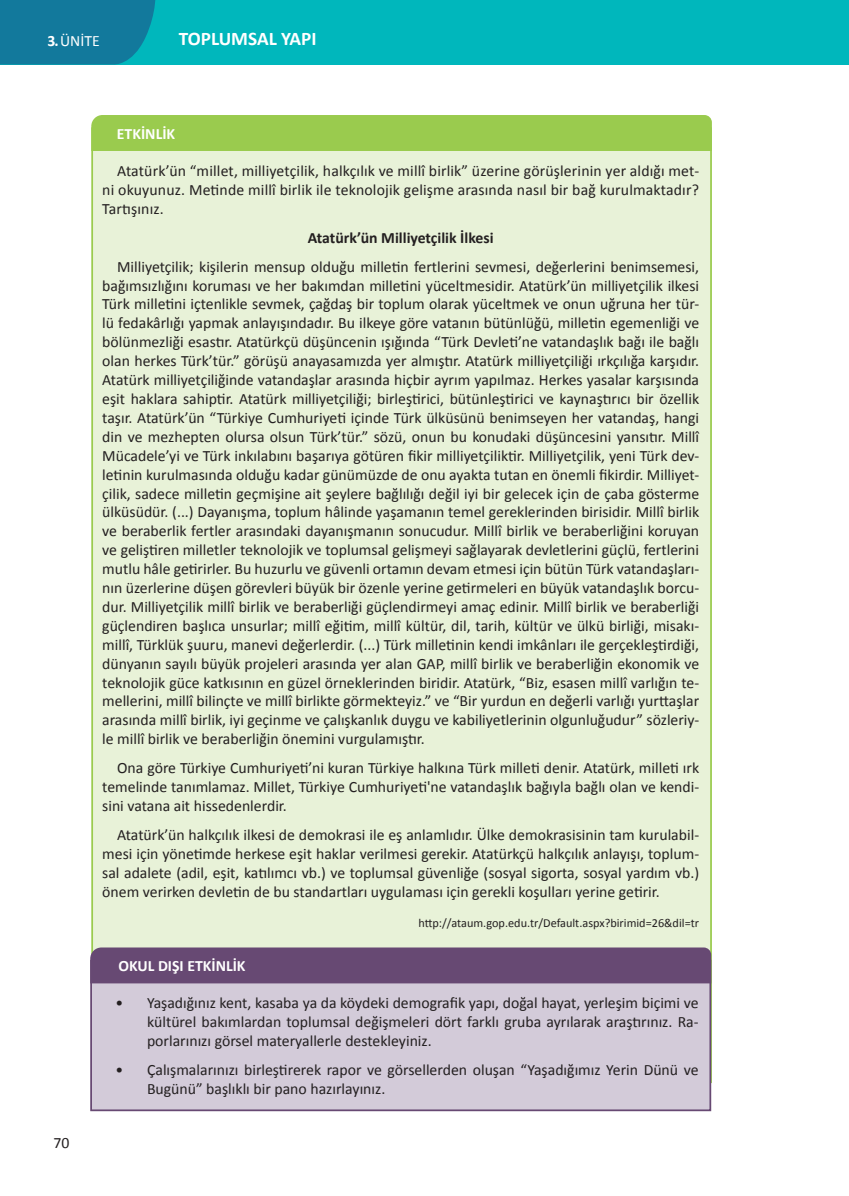
<style>
.page{position:relative;width:849px;height:1196px;background:#fff}
.page>*{position:absolute;margin:0;border:0;box-sizing:border-box;transform-origin:0 0}
.t1{font:700 19.25px "Calibri";color:#fff}
.t2{font:15.75px/18.9px "Calibri";color:#231f20;text-align:justify}
.t3{font:700 15.75px "Calibri";color:#231f20}
.t4{font:700 15.75px "Calibri";color:#fff}
.t5{font:15.75px "Calibri";color:#fff}
.t6{font:12.25px "Calibri";color:#231f20}
.s1{font-weight:700}
</style>
<div class="page">
<div style="left:0;top:0;width:848px;height:64px;background:#00b7bc"></div>
<svg style="left:0;top:0;width:157px;height:65px;background:#107e9e"></svg>
<div style="left:91px;top:127px;width:620px;height:956px;background:#e8f2d8;border:2px solid #9acb4e"></div>
<div style="left:91px;top:115px;width:620px;height:36px;background:#9acb4e"></div>
<div style="left:90px;top:959px;width:621px;height:152px;background:#d3cbd9;border:2px solid #674973"></div>
<div style="left:90px;top:947px;width:621px;height:36px;background:#674973"></div>
<p class="t5" style="left:48px;top:29px;width:54px"><span class="s1">3.</span> ÜNİTE</p>
<p class="t1" style="left:179px;top:25px;width:139px">TOPLUMSAL YAPI</p>
<p class="t2" style="left:53px;top:1133px;width:17px">70</p>
<p class="t4" style="left:117px;top:122px;width:60px">ETKİNLİK</p>
<p class="t2" style="left:102px;top:161px;width:598px;text-indent:15px">Atatürk’ün “millet, milliyetçilik, halkçılık ve millî birlik” üzerine görüşlerinin yer aldığı met&shy;ni okuyunuz. Metinde millî birlik ile teknolojik gelişme arasında nasıl bir bağ kurulmaktadır?<br>Tartışınız.</p>
<p class="t3" style="left:308px;top:226px;width:187px">Atatürk’ün Milliyetçilik İlkesi</p>
<p class="t2" style="left:102px;top:256px;width:598px;text-indent:15px">Milliyetçilik; kişilerin mensup olduğu milletin fertlerini sevmesi, değerlerini benimsemesi, bağımsızlığını koruması ve her bakımdan milletini yüceltmesidir. Atatürk’ün milliyetçilik ilkesi Türk milletini içtenlikle sevmek, çağdaş bir toplum olarak yüceltmek ve onun uğruna her tür&shy;lü fedakârlığı yapmak anlayışındadır. Bu ilkeye göre vatanın bütünlüğü, milletin egemenliği ve bölünmezliği esastır. Atatürkçü düşüncenin ışığında “Türk Devleti’ne vatandaşlık bağı ile bağlı olan herkes Türk’tür.” görüşü anayasamızda yer almıştır. Atatürk milliyetçiliği ırkçılığa karşıdır.<br>Atatürk milliyetçiliğinde vatandaşlar arasında hiçbir ayrım yapılmaz. Herkes yasalar karşısında eşit haklara sahiptir. Atatürk milliyetçiliği; birleştirici, bütünleştirici ve kaynaştırıcı bir özellik taşır. Atatürk’ün “Türkiye Cumhuriyeti içinde Türk ülküsünü benimseyen her vatandaş, hangi din ve mezhepten olursa olsun Türk’tür.” sözü, onun bu konudaki düşüncesini yansıtır. Millî Mücadele’yi ve Türk inkılabını başarıya götüren fikir milliyetçiliktir. Milliyetçilik, yeni Türk dev&shy;letinin kurulmasında olduğu kadar günümüzde de onu ayakta tutan en önemli fikirdir. Milliyet&shy;çilik, sadece milletin geçmişine ait şeylere bağlılığı değil iyi bir gelecek için de çaba gösterme ülküsüdür. (...) Dayanışma, toplum hâlinde yaşamanın temel gereklerinden birisidir. Millî birlik ve beraberlik fertler arasındaki dayanışmanın sonucudur. Millî birlik ve beraberliğini koruyan ve geliştiren milletler teknolojik ve toplumsal gelişmeyi sağlayarak devletlerini güçlü, fertlerini mutlu hâle getirirler. Bu huzurlu ve güvenli ortamın devam etmesi için bütün Türk vatandaşları&shy;nın üzerlerine düşen görevleri büyük bir özenle yerine getirmeleri en büyük vatandaşlık borcu&shy;dur. Milliyetçilik millî birlik ve beraberliği güçlendirmeyi amaç edinir. Millî birlik ve beraberliği güçlendiren başlıca unsurlar; millî eğitim, millî kültür, dil, tarih, kültür ve ülkü birliği, misakı&shy;millî, Türklük şuuru, manevi değerlerdir. (...) Türk milletinin kendi imkânları ile gerçekleştirdiği, dünyanın sayılı büyük projeleri arasında yer alan GAP, millî birlik ve beraberliğin ekonomik ve teknolojik güce katkısının en güzel örneklerinden biridir. Atatürk, “Biz, esasen millî varlığın te&shy;mellerini, millî bilinçte ve millî birlikte görmekteyiz.” ve “Bir yurdun en değerli varlığı yurttaşlar arasında millî birlik, iyi geçinme ve çalışkanlık duygu ve kabiliyetlerinin olgunluğudur” sözleriy&shy;le millî birlik ve beraberliğin önemini vurgulamıştır.</p>
<p class="t2" style="left:102px;top:758px;width:598px;text-indent:15px">Ona göre Türkiye Cumhuriyeti’ni kuran Türkiye halkına Türk milleti denir. Atatürk, milleti ırk temelinde tanımlamaz. Millet, Türkiye Cumhuriyeti'ne vatandaşlık bağıyla bağlı olan ve kendi&shy;sini vatana ait hissedenlerdir.</p>
<p class="t2" style="left:102px;top:824px;width:598px;text-indent:15px">Atatürk’ün halkçılık ilkesi de demokrasi ile eş anlamlıdır. Ülke demokrasisinin tam kurulabil&shy;mesi için yönetimde herkese eşit haklar verilmesi gerekir. Atatürkçü halkçılık anlayışı, toplum&shy;sal adalete (adil, eşit, katılımcı vb.) ve toplumsal güvenliğe (sosyal sigorta, sosyal yardım vb.) önem verirken devletin de bu standartları uygulaması için gerekli koşulları yerine getirir.</p>
<p class="t6" style="left:418px;top:915px;width:282px">http://ataum.gop.edu.tr/Default.aspx?birimid=26&amp;dil=tr</p>
<p class="t4" style="left:118px;top:954px;width:129px">OKUL DIŞI ETKİNLİK</p>
<p class="t2" style="left:147px;top:993px;width:553px;text-indent:-32px">• Yaşadığınız kent, kasaba ya da köydeki demografik yapı, doğal hayat, yerleşim biçimi ve kültürel bakımlardan toplumsal değişmeleri dört farklı gruba ayrılarak araştırınız. Ra&shy;porlarınızı görsel materyallerle destekleyiniz.</p>
<p class="t2" style="left:147px;top:1059px;width:553px;text-indent:-32px">• Çalışmalarınızı birleştirerek rapor ve görsellerden oluşan “Yaşadığımız Yerin Dünü ve<br>Bugünü” başlıklı bir pano hazırlayınız.</p>
</div>
